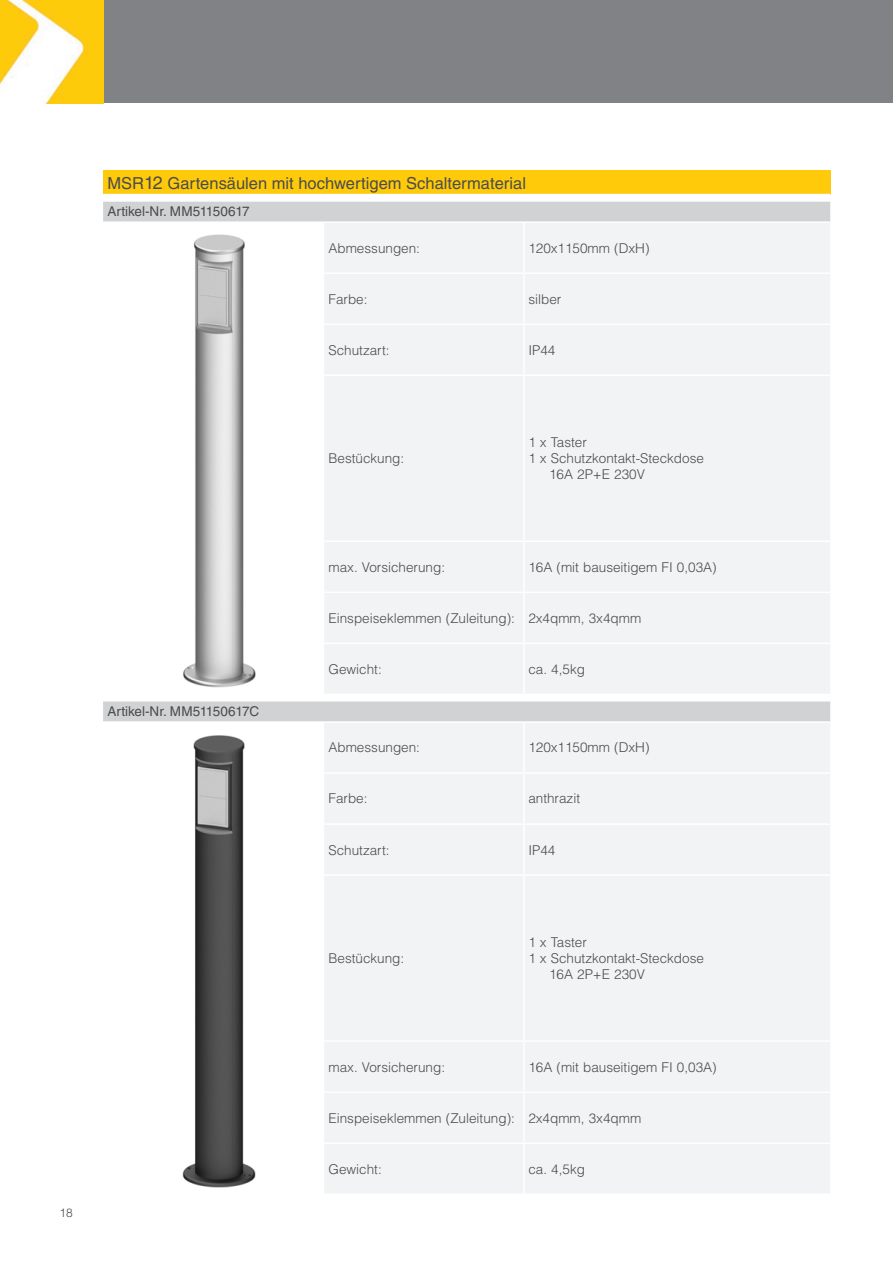
<style>
.page{position:relative;width:893px;height:1263px;background:#fff}
.page>*{position:absolute;margin:0;border:0;box-sizing:border-box;transform-origin:0 0}
.t1{font:16.5px "Helvetica LT Pro";color:#4b4c4d}
.t2{font:300 13.5px/16.2px "Helvetica LT Pro";color:#4b4c4d}
.t3{font:13.5px "Helvetica LT Pro";color:#4b4c4d}
.t4{font:300 12px "Helvetica LT Pro";color:#4b4c4d}
.s1{font-size:18px}
</style>
<div class="page">
<div style="left:103px;top:0;width:790px;height:103px;background:#808285"></div>
<img style="left:0;top:0;width:103px;height:103px">
<div style="left:103px;top:170px;width:727px;height:25px;background:#feca0a"></div>
<svg style="left:103px;top:202px;width:727px;height:519px;fill:#d1d2d4"></svg>
<div style="left:324px;top:223px;width:506px;height:970px;background:#f2f3f4"></div>
<hr style="left:103px;top:194px;width:221px;height:1px;background:#fff">
<hr style="left:324px;top:194px;width:200px;height:1px;background:#fff">
<hr style="left:524px;top:194px;width:306px;height:1px;background:#fff">
<hr style="left:103px;top:221px;width:221px;height:2px;background:#fff">
<hr style="left:324px;top:221px;width:200px;height:2px;background:#fff">
<hr style="left:524px;top:221px;width:306px;height:2px;background:#fff">
<hr style="left:523px;top:223px;width:2px;height:49px;background:#fff">
<hr style="left:324px;top:272px;width:200px;height:2px;background:#fff">
<hr style="left:524px;top:272px;width:306px;height:2px;background:#fff">
<hr style="left:523px;top:274px;width:2px;height:49px;background:#fff">
<hr style="left:324px;top:323px;width:200px;height:2px;background:#fff">
<hr style="left:524px;top:323px;width:306px;height:2px;background:#fff">
<hr style="left:523px;top:325px;width:2px;height:49px;background:#fff">
<hr style="left:324px;top:374px;width:200px;height:2px;background:#fff">
<hr style="left:524px;top:374px;width:306px;height:2px;background:#fff">
<hr style="left:523px;top:376px;width:2px;height:164px;background:#fff">
<hr style="left:324px;top:540px;width:200px;height:2px;background:#fff">
<hr style="left:524px;top:540px;width:306px;height:2px;background:#fff">
<hr style="left:523px;top:542px;width:2px;height:50px;background:#fff">
<hr style="left:324px;top:592px;width:200px;height:1px;background:#fff">
<hr style="left:524px;top:592px;width:306px;height:1px;background:#fff">
<hr style="left:523px;top:593px;width:2px;height:50px;background:#fff">
<hr style="left:324px;top:643px;width:200px;height:1px;background:#fff">
<hr style="left:524px;top:643px;width:306px;height:1px;background:#fff">
<hr style="left:523px;top:644px;width:2px;height:50px;background:#fff">
<hr style="left:323px;top:694px;width:201px;height:1px;background:#fff">
<hr style="left:524px;top:694px;width:306px;height:1px;background:#fff">
<hr style="left:103px;top:700px;width:221px;height:1px;background:#fff">
<hr style="left:324px;top:700px;width:200px;height:1px;background:#fff">
<hr style="left:524px;top:700px;width:306px;height:1px;background:#fff">
<hr style="left:324px;top:721px;width:200px;height:2px;background:#fff">
<hr style="left:524px;top:721px;width:306px;height:2px;background:#fff">
<hr style="left:523px;top:723px;width:2px;height:49px;background:#fff">
<hr style="left:324px;top:772px;width:200px;height:2px;background:#fff">
<hr style="left:524px;top:772px;width:306px;height:2px;background:#fff">
<hr style="left:523px;top:774px;width:2px;height:49px;background:#fff">
<hr style="left:324px;top:823px;width:200px;height:2px;background:#fff">
<hr style="left:524px;top:823px;width:306px;height:2px;background:#fff">
<hr style="left:523px;top:825px;width:2px;height:49px;background:#fff">
<hr style="left:324px;top:874px;width:200px;height:2px;background:#fff">
<hr style="left:524px;top:874px;width:306px;height:2px;background:#fff">
<hr style="left:523px;top:876px;width:2px;height:164px;background:#fff">
<hr style="left:324px;top:1040px;width:200px;height:2px;background:#fff">
<hr style="left:524px;top:1040px;width:306px;height:2px;background:#fff">
<hr style="left:523px;top:1042px;width:2px;height:49px;background:#fff">
<hr style="left:324px;top:1091px;width:200px;height:2px;background:#fff">
<hr style="left:524px;top:1091px;width:306px;height:2px;background:#fff">
<hr style="left:523px;top:1093px;width:2px;height:49px;background:#fff">
<hr style="left:324px;top:1142px;width:200px;height:2px;background:#fff">
<hr style="left:524px;top:1142px;width:306px;height:2px;background:#fff">
<hr style="left:523px;top:1144px;width:2px;height:49px;background:#fff">
<img style="left:182px;top:735px;width:74px;height:453px">
<img style="left:103px;top:231px;width:200px;height:462px">
<p class="t4" style="left:60px;top:1205px;width:15px">18</p>
<p class="t1" style="left:107px;top:173px;width:420px">MSR<span class="s1">12</span> Gartensäulen mit hochwertigem Schaltermaterial</p>
<p class="t3" style="left:107px;top:204px;width:144px">Artikel-Nr. MM51150617</p>
<p class="t2" style="left:328px;top:240px;width:93px">Abmessungen:</p>
<p class="t2" style="left:528px;top:240px;width:123px">120x1150mm (DxH)</p>
<p class="t2" style="left:328px;top:291px;width:41px">Farbe:</p>
<p class="t2" style="left:528px;top:291px;width:34px">silber</p>
<p class="t2" style="left:328px;top:342px;width:63px">Schutzart:</p>
<p class="t2" style="left:528px;top:342px;width:29px">IP44</p>
<p class="t2" style="left:328px;top:450px;width:77px">Bestückung:</p>
<p class="t2" style="left:528px;top:434px;width:60px">1 x Taster</p>
<p class="t2" style="left:549px;top:450px;width:156px;text-indent:-21px">1 x Schutzkontakt-Steckdose<br>16A 2P+E 230V</p>
<p class="t3" style="left:107px;top:704px;width:153px">Artikel-Nr. MM51150617C</p>
<p class="t2" style="left:328px;top:559px;width:118px">max. Vorsicherung:</p>
<p class="t2" style="left:528px;top:559px;width:190px">16A (mit bauseitigem FI 0,03A)</p>
<p class="t2" style="left:328px;top:610px;width:188px">Einspeiseklemmen (Zuleitung):</p>
<p class="t2" style="left:528px;top:610px;width:114px">2x4qmm, 3x4qmm</p>
<p class="t2" style="left:328px;top:661px;width:55px">Gewicht:</p>
<p class="t2" style="left:528px;top:661px;width:58px">ca. 4,5kg</p>
<p class="t2" style="left:328px;top:739px;width:93px">Abmessungen:</p>
<p class="t2" style="left:528px;top:739px;width:123px">120x1150mm (DxH)</p>
<p class="t2" style="left:328px;top:790px;width:41px">Farbe:</p>
<p class="t2" style="left:528px;top:790px;width:53px">anthrazit</p>
<p class="t2" style="left:328px;top:841px;width:63px">Schutzart:</p>
<p class="t2" style="left:528px;top:841px;width:29px">IP44</p>
<p class="t2" style="left:328px;top:950px;width:77px">Bestückung:</p>
<p class="t2" style="left:528px;top:934px;width:60px">1 x Taster</p>
<p class="t2" style="left:528px;top:950px;width:177px">1 x Schutzkontakt-Steckdose</p>
<p class="t2" style="left:549px;top:966px;width:97px">16A 2P+E 230V</p>
<p class="t2" style="left:328px;top:1058px;width:118px">max. Vorsicherung:</p>
<p class="t2" style="left:528px;top:1058px;width:190px">16A (mit bauseitigem FI 0,03A)</p>
<p class="t2" style="left:328px;top:1109px;width:188px">Einspeiseklemmen (Zuleitung):</p>
<p class="t2" style="left:528px;top:1109px;width:114px">2x4qmm, 3x4qmm</p>
<p class="t2" style="left:328px;top:1160px;width:55px">Gewicht:</p>
<p class="t2" style="left:528px;top:1160px;width:58px">ca. 4,5kg</p>
</div>
